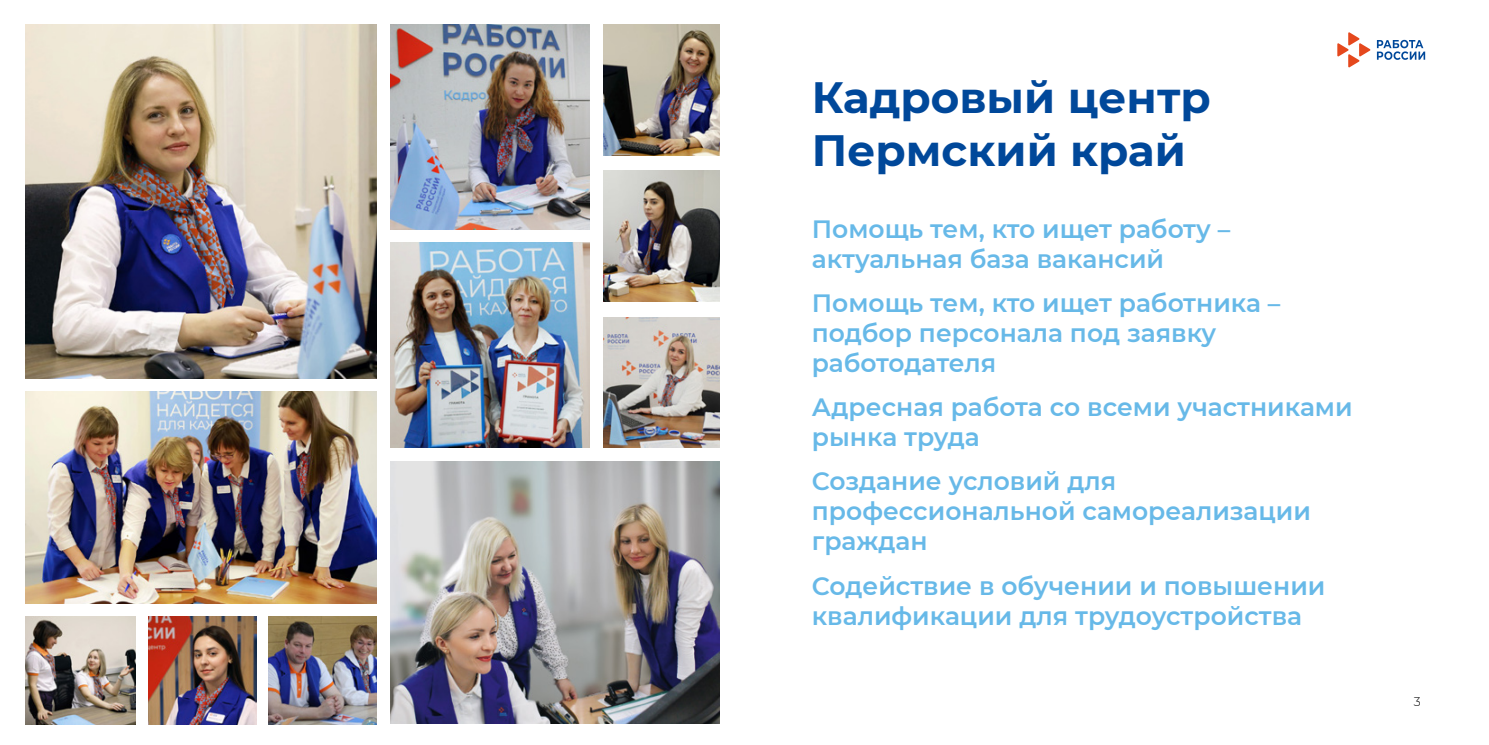
<style>
.page{position:relative;width:1489px;height:745px;background:#fff}
.page>*{position:absolute;margin:0;border:0;box-sizing:border-box;transform-origin:0 0}
.t1{font:700 43.75px/52.5px "Montserrat";color:#00489a}
.t2{font:600 25px/30px "Montserrat";color:#67b9e8}
.t3{font:300 12.5px "Montserrat";color:#000}
</style>
<div class="page">
<img style="left:26px;top:25px;width:350px;height:353px">
<img style="left:390px;top:25px;width:199px;height:204px">
<img style="left:603px;top:25px;width:116px;height:130px">
<img style="left:603px;top:171px;width:116px;height:130px">
<img style="left:603px;top:317px;width:116px;height:130px">
<img style="left:390px;top:243px;width:199px;height:204px">
<img style="left:390px;top:461px;width:329px;height:261px">
<img style="left:26px;top:391px;width:350px;height:212px">
<img style="left:26px;top:616px;width:109px;height:107px">
<img style="left:148px;top:616px;width:108px;height:107px">
<img style="left:269px;top:616px;width:107px;height:107px">
<svg style="left:1337px;top:32px;width:33px;height:36px"></svg>
<svg style="left:1376px;top:40px;width:48px;height:20px"></svg>
<h1 class="t1" style="left:811px;top:69px;width:400px">Кадровый центр<br>Пермский край</h1>
<p class="t2" style="left:811px;top:212px;width:420px">Помощь тем, кто ищет работу – актуальная база вакансий</p>
<p class="t2" style="left:811px;top:286px;width:470px">Помощь тем, кто ищет работника – подбор персонала под заявку работодателя</p>
<p class="t2" style="left:811px;top:391px;width:542px">Адресная работа со всеми участниками рынка труда</p>
<p class="t2" style="left:811px;top:465px;width:500px">Создание условий для профессиональной самореализации граждан</p>
<p class="t2" style="left:811px;top:569px;width:515px">Содействие в обучении и повышении квалификации для трудоустройства</p>
<p class="t3" style="left:1413px;top:692px;width:8px">3</p>
</div>
